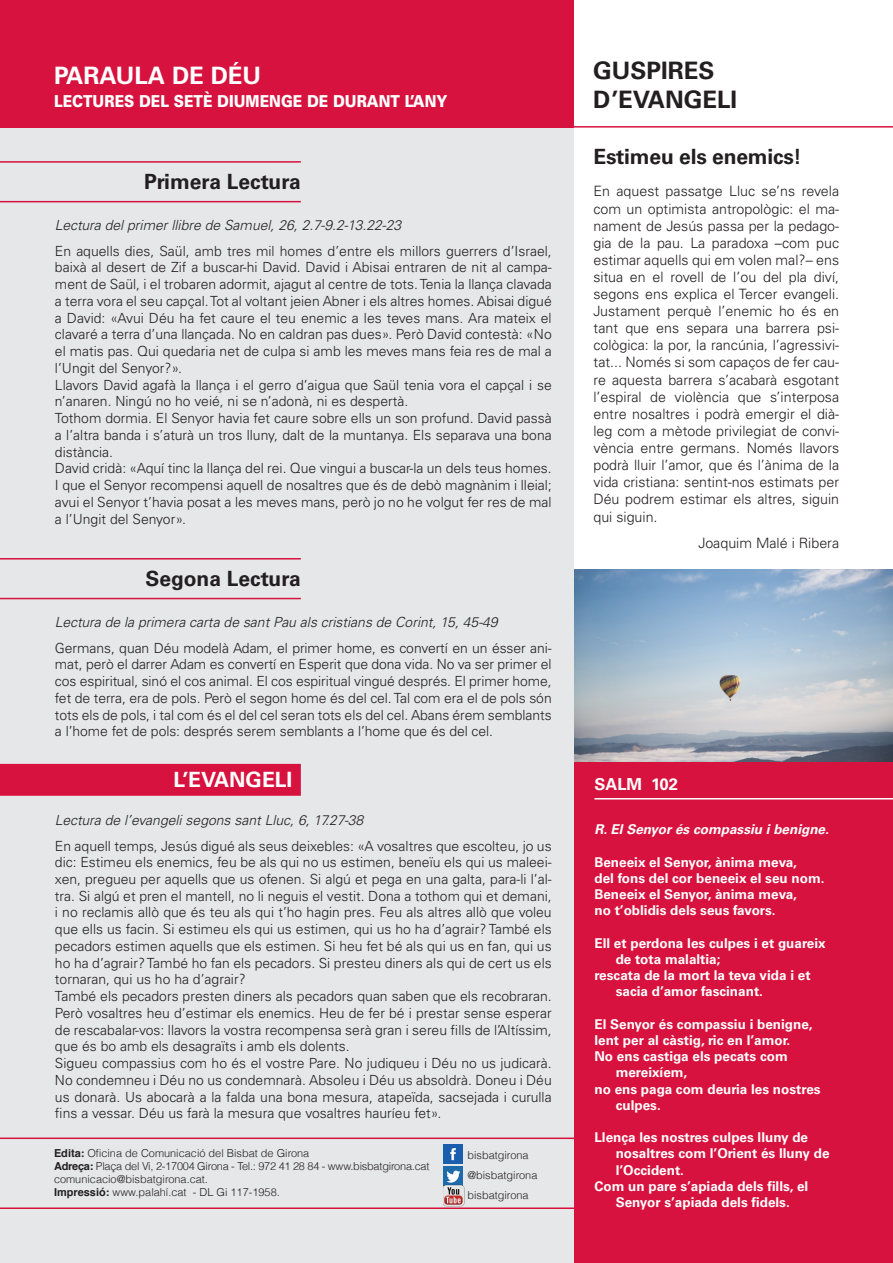
<style>
.page{position:relative;width:893px;height:1263px;background:#fff}
.page>*{position:absolute;margin:0;border:0;box-sizing:border-box;transform-origin:0 0}
.t1{font:700 24px/28.8px "Univers";color:#231f20}
.t2{font:700 24px "Univers";letter-spacing:-.02em;color:#fff}
.t3{font:700 21px "Univers";letter-spacing:-.005em;color:#231f20}
.t4{font:700 21px "Univers";color:#fff}
.t5{font:900 16.5px "Univers";color:#fff;scale:.86 1}
.t6{font:700 16.5px "Univers";color:#fff}
.t7{font:300 14.25px/17.1px "Univers";color:#231f20;text-align:justify}
.t8{font:300 13.95px/16.8px "Univers";color:#231f20}
.t9{font:italic 300 13.95px "Univers";color:#231f20}
.t10{font:700 13.5px/16.2px "Univers";color:#fff}
.t11{font:italic 700 13.5px "Univers";color:#fff}
.t12{font:300 10.95px/13.2px "Helvetica";color:#231f20}
.s1{font-weight:700}
</style>
<div class="page">
<div style="left:573px;top:752px;width:320px;height:511px;background:#d7123e"></div>
<hr style="left:594px;top:798px;width:299px;height:1px;background:#fff">
<img style="left:573px;top:569px;width:320px;height:192px">
<div style="left:0;top:0;width:573px;height:1263px;background:#e6e7e9"></div>
<div style="left:0;top:0;width:573px;height:128px;background:#d7123e"></div>
<hr style="left:0;top:1137px;width:575px;height:2px;background:#d7123e">
<hr style="left:0;top:1207px;width:574px;height:2px;background:#d7123e">
<hr style="left:572px;top:126px;width:321px;height:2px;background:#d7123e">
<hr style="left:0;top:161px;width:301px;height:2px;background:#d7123e">
<hr style="left:0;top:201px;width:301px;height:1px;background:#d7123e">
<hr style="left:0;top:558px;width:301px;height:1px;background:#d7123e">
<hr style="left:0;top:598px;width:301px;height:1px;background:#d7123e">
<div style="left:0;top:764px;width:301px;height:32px;background:#d7123e"></div>
<img style="left:444px;top:1144px;width:19px;height:20px">
<img style="left:444px;top:1167px;width:20px;height:39px">
<h1 class="t2" style="left:54px;top:61px;width:205px">PARAULA DE DÉU</h1>
<p class="t5" style="left:54px;top:91px;width:459px">LECTURES DEL SETÈ DIUMENGE DE DURANT L’ANY</p>
<h2 class="t3" style="left:144px;top:170px;width:158px">Primera Lectura</h2>
<p class="t9" style="left:55px;top:217px;width:348px">Lectura del primer llibre de Samuel, 26, 2.7-9.2-13.22-23</p>
<p class="t8" style="left:55px;top:242px;width:498px">En aquells dies, Saül, amb tres mil homes d’entre els millors guerrers d’Israel, baixà al desert de Zif a buscar-hi David. David i Abisai entraren de nit al campa&shy;ment de Saül, i el trobaren adormit, ajagut al centre de tots. Tenia la llança clavada a terra vora el seu capçal. Tot al voltant jeien Abner i els altres homes. Abisai digué a David: «Avui Déu ha fet caure el teu enemic a les teves mans. Ara mateix el clavaré a terra d’una llançada. No en caldran pas dues». Però David contestà: «No el matis pas. Qui quedaria net de culpa si amb les meves mans feia res de mal a l’Ungit del Senyor?».<br>Llavors David agafà la llança i el gerro d’aigua que Saül tenia vora el capçal i se n’anaren. Ningú no ho veié, ni se n’adonà, ni es despertà.<br>Tothom dormia. El Senyor havia fet caure sobre ells un son profund. David passà a l’altra banda i s’aturà un tros lluny, dalt de la muntanya. Els separava una bona distància.<br>David cridà: «Aquí tinc la llança del rei. Que vingui a buscar-la un dels teus homes.<br>I que el Senyor recompensi aquell de nosaltres que és de debò magnànim i lleial; avui el Senyor t’havia posat a les meves mans, però jo no he volgut fer res de mal a l’Ungit del Senyor».</p>
<h2 class="t3" style="left:146px;top:567px;width:157px">Segona Lectura</h2>
<p class="t9" style="left:55px;top:614px;width:444px">Lectura de la primera carta de sant Pau als cristians de Corint, 15, 45-49</p>
<p class="t8" style="left:55px;top:639px;width:498px;text-align:justify">Germans, quan Déu modelà Adam, el primer home, es convertí en un ésser ani&shy;mat, però el darrer Adam es convertí en Esperit que dona vida. No va ser primer el cos espiritual, sinó el cos animal. El cos espiritual vingué després. El primer home, fet de terra, era de pols. Però el segon home és del cel. Tal com era el de pols són tots els de pols, i tal com és el del cel seran tots els del cel. Abans érem semblants a l’home fet de pols: després serem semblants a l’home que és del cel.</p>
<h2 class="t4" style="left:173px;top:767px;width:29px">L’Eva</h2>
<h2 class="t4" style="left:229px;top:767px;width:65px">ngeli</h2>
<p class="t9" style="left:55px;top:812px;width:310px">Lectura de l’evangeli segons sant Lluc, 6, 17.27-38</p>
<p class="t8" style="left:55px;top:837px;width:498px">En aquell temps, Jesús digué als seus deixebles: «A vosaltres que escolteu, jo us dic: Estimeu els enemics, feu be als qui no us estimen, beneïu els qui us maleei&shy;xen, pregueu per aquells que us ofenen. Si algú et pega en una galta, para-li l’al&shy;tra. Si algú et pren el mantell, no li neguis el vestit. Dona a tothom qui et demani, i no reclamis allò que és teu als qui t’ho hagin pres. Feu als altres allò que voleu que ells us facin. Si estimeu els qui us estimen, qui us ho ha d’agrair? També els pecadors estimen aquells que els estimen. Si heu fet bé als qui us en fan, qui us ho ha d’agrair? També ho fan els pecadors. Si presteu diners als qui de cert us els tornaran, qui us ho ha d’agrair?<br>També els pecadors presten diners als pecadors quan saben que els recobraran.<br>Però vosaltres heu d’estimar els enemics. Heu de fer bé i prestar sense esperar de rescabalar-vos: llavors la vostra recompensa serà gran i sereu fills de l’Altíssim, que és bo amb els desagraïts i amb els dolents.<br>Sigueu compassius com ho és el vostre Pare. No judiqueu i Déu no us judicarà.<br>No condemneu i Déu no us condemnarà. Absoleu i Déu us absoldrà. Doneu i Déu us donarà. Us abocarà a la falda una bona mesura, atapeïda, sacsejada i curulla fins a vessar. Déu us farà la mesura que vosaltres hauríeu fet».</p>
<p class="t12" style="left:54px;top:1146px;width:377px"><span class="s1">Edita:</span> Oficina de Comunicació del Bisbat de Girona<br><span class="s1">Adreça:</span> Plaça del Vi, 2-17004 Girona - Tel.: 972 41 28 84 - www.bisbatgirona.cat comunicacio@bisbatgirona.cat.<br><span class="s1">Impressió:</span> www.palahí.cat - DL Gi 117-1958.</p>
<p class="t12" style="left:467px;top:1144px;width:72px;line-height:20.7px">bisbatgirona @bisbatgirona</p>
<p class="t12" style="left:467px;top:1188px;width:63px">bisbatgirona</p>
<h1 class="t1" style="left:593px;top:57px;width:121px">GUSPIRES<br>D’EVANGELI</h1>
<h2 class="t3" style="left:593px;top:145px;width:210px">Estimeu els enemics!</h2>
<p class="t7" style="left:593px;top:183px;width:247px">En aquest passatge Lluc se’ns revela com un optimista antropològic: el ma&shy;nament de Jesús passa per la pedago&shy;gia de la pau. La paradoxa –com puc estimar aquells qui em volen mal?– ens situa en el rovell de l’ou del pla diví, segons ens explica el Tercer evangeli.<br>Justament perquè l’enemic ho és en tant que ens separa una barrera psi&shy;cològica: la por, la rancúnia, l’agressivi&shy;tat... Només si som capaços de fer cau&shy;re aquesta barrera s’acabarà esgotant l’espiral de violència que s’interposa entre nosaltres i podrà emergir el dià&shy;leg com a mètode privilegiat de convi&shy;vència entre germans. Només llavors podrà lluir l’amor, que és l’ànima de la vida cristiana: sentint-nos estimats per Déu podrem estimar els altres, siguin qui siguin.</p>
<p class="t7" style="left:698px;top:534px;width:142px">Joaquim Malé i Ribera</p>
<p class="t6" style="left:594px;top:774px;width:36px">SALM</p>
<p class="t6" style="left:651px;top:774px;width:28px">102</p>
<p class="t11" style="left:594px;top:822px;width:236px">R. El Senyor és compassiu i benigne.</p>
<p class="t10" style="left:594px;top:854px;width:232px">Beneeix el Senyor, ànima meva,<br>del fons del cor beneeix el seu nom.<br>Beneeix el Senyor, ànima meva,<br>no t’oblidis dels seus favors.</p>
<p class="t10" style="left:594px;top:935px;width:233px">Ell et perdona les culpes i et guareix</p>
<p class="t10" style="left:616px;top:951px;width:106px">de tota malaltia;</p>
<p class="t10" style="left:594px;top:967px;width:218px">rescata de la mort la teva vida i et</p>
<p class="t10" style="left:616px;top:983px;width:149px">sacia d’amor fascinant.</p>
<p class="t10" style="left:594px;top:1016px;width:220px">El Senyor és compassiu i benigne,</p>
<p class="t10" style="left:594px;top:1032px;width:197px">lent per al càstig, ric en l’amor.</p>
<p class="t10" style="left:594px;top:1048px;width:195px">No ens castiga els pecats com</p>
<p class="t10" style="left:616px;top:1064px;width:73px">mereixíem,</p>
<p class="t10" style="left:594px;top:1081px;width:228px">no ens paga com deuria les nostres</p>
<p class="t10" style="left:616px;top:1097px;width:47px">culpes.</p>
<p class="t10" style="left:594px;top:1129px;width:215px">Llença les nostres culpes lluny de</p>
<p class="t10" style="left:616px;top:1145px;width:215px">nosaltres com l’Orient és lluny de</p>
<p class="t10" style="left:616px;top:1162px;width:70px">l’Occident.</p>
<p class="t10" style="left:594px;top:1178px;width:215px">Com un pare s’apiada dels fills, el</p>
<p class="t10" style="left:616px;top:1194px;width:176px">Senyor s’apiada dels fidels.</p>
</div>
